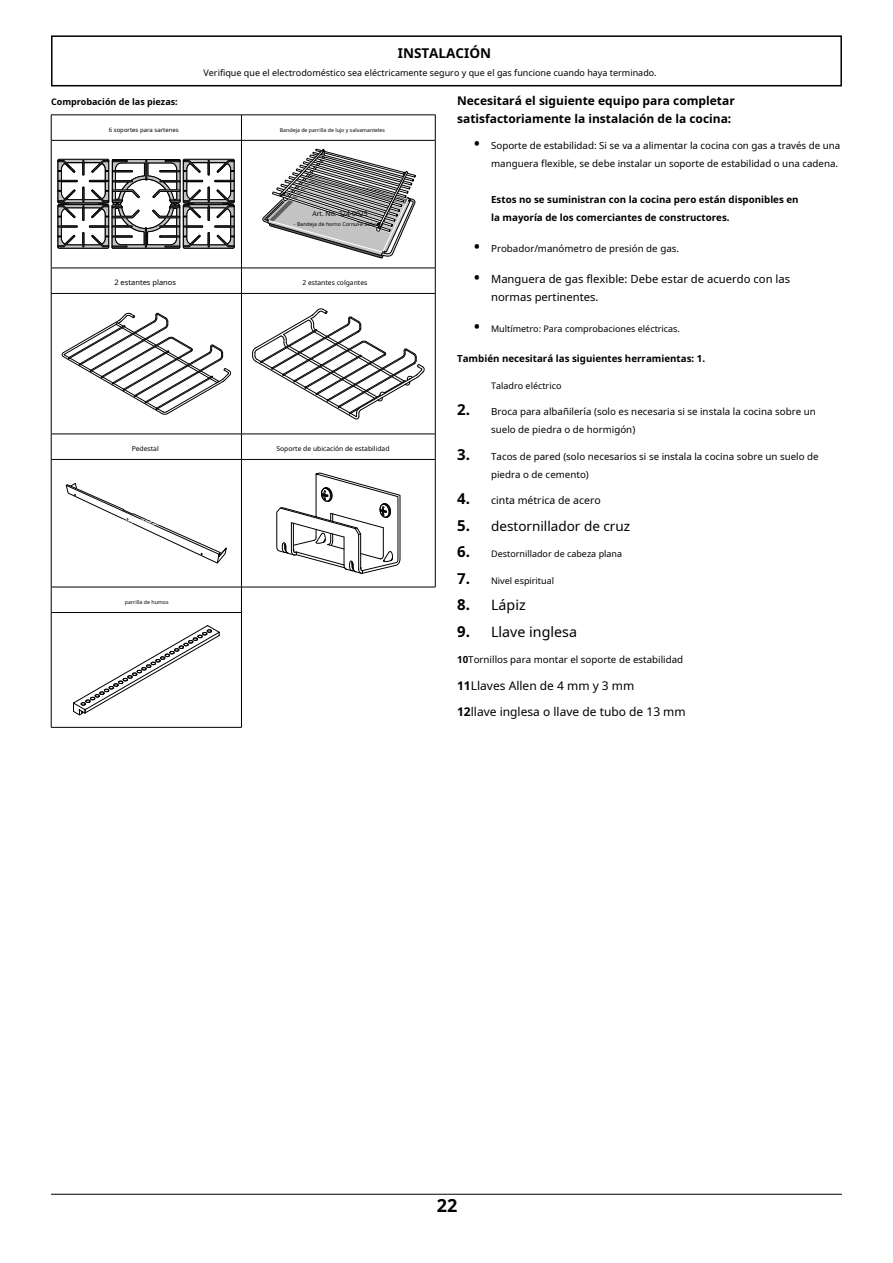
<style>
.page{position:relative;width:893px;height:1263px;background:#fff}
.page>*{position:absolute;margin:0;border:0;box-sizing:border-box;transform-origin:0 0}
.t1{font:700 18px "Noto Sans";color:#000}
.t2{font:14.25px "Noto Sans";color:#000}
.t3{font:13.5px "Noto Sans";color:#000}
.t4{font:700 13.5px "Noto Sans";color:#000}
.t5{font:700 12px/18px "Noto Sans";color:#000}
.t6{font:12px "Noto Sans";color:#000}
.t7{font:11.25px/18px "Noto Sans";color:#000}
.t8{font:10.5px "Noto Sans";color:#000}
.t9{font:9.75px/18px "Noto Sans";color:#000}
.t10{font:700 9.75px/18px "Noto Sans";color:#000}
.t11{font:9px "Noto Sans";color:#000}
.t12{font:700 9px "Noto Sans";color:#000}
.t13{font:7.5px "Noto Sans";color:#000}
.t14{font:6.75px "Noto Sans";color:#000}
.t15{font:6px "Noto Sans";color:#000}
.t16{font:5.25px "Noto Sans";color:#000}
.s1{font-weight:700;font-size:15px}
.s2{font-weight:700}
</style>
<div class="page">
<div style="left:51px;top:35px;width:791px;height:51px;border:2px solid #000"></div>
<hr style="left:51px;top:1194px;width:791px;height:1px;background:#000">
<hr style="left:51px;top:115px;width:190px;height:1px;background:#000">
<svg style="left:51px;top:115px;width:1px;height:25px"></svg>
<hr style="left:241px;top:115px;width:194px;height:1px;background:#000">
<svg style="left:241px;top:116px;width:1px;height:24px"></svg>
<svg style="left:435px;top:115px;width:1px;height:25px"></svg>
<hr style="left:51px;top:140px;width:190px;height:1px;background:#000">
<hr style="left:51px;top:141px;width:1px;height:127px;background:#000">
<hr style="left:241px;top:140px;width:194px;height:1px;background:#000">
<hr style="left:241px;top:141px;width:1px;height:127px;background:#000">
<hr style="left:435px;top:141px;width:1px;height:127px;background:#000">
<hr style="left:51px;top:268px;width:190px;height:1px;background:#000">
<svg style="left:51px;top:268px;width:1px;height:25px"></svg>
<hr style="left:241px;top:268px;width:194px;height:1px;background:#000">
<svg style="left:241px;top:268px;width:1px;height:25px"></svg>
<svg style="left:435px;top:268px;width:1px;height:25px"></svg>
<hr style="left:51px;top:293px;width:190px;height:1px;background:#000">
<hr style="left:51px;top:294px;width:1px;height:140px;background:#000">
<hr style="left:241px;top:293px;width:194px;height:1px;background:#000">
<hr style="left:241px;top:294px;width:1px;height:140px;background:#000">
<hr style="left:435px;top:294px;width:1px;height:140px;background:#000">
<hr style="left:51px;top:434px;width:190px;height:1px;background:#000">
<svg style="left:51px;top:434px;width:1px;height:25px"></svg>
<hr style="left:241px;top:434px;width:194px;height:1px;background:#000">
<svg style="left:241px;top:434px;width:1px;height:25px"></svg>
<svg style="left:435px;top:434px;width:1px;height:25px"></svg>
<hr style="left:51px;top:459px;width:190px;height:1px;background:#000">
<hr style="left:51px;top:460px;width:1px;height:127px;background:#000">
<hr style="left:241px;top:459px;width:194px;height:1px;background:#000">
<hr style="left:241px;top:460px;width:1px;height:127px;background:#000">
<hr style="left:435px;top:460px;width:1px;height:127px;background:#000">
<hr style="left:51px;top:587px;width:190px;height:1px;background:#000">
<svg style="left:51px;top:587px;width:1px;height:25px"></svg>
<hr style="left:51px;top:612px;width:191px;height:1px;background:#000">
<hr style="left:51px;top:613px;width:1px;height:114px;background:#000">
<hr style="left:51px;top:727px;width:191px;height:1px;background:#000">
<hr style="left:241px;top:587px;width:194px;height:1px;background:#000">
<svg style="left:241px;top:587px;width:1px;height:25px"></svg>
<hr style="left:241px;top:613px;width:1px;height:114px;background:#000">
<svg style="left:57px;top:158px;width:178px;height:91px"></svg>
<svg style="left:262px;top:148px;width:154px;height:111px"></svg>
<svg style="left:61px;top:313px;width:170px;height:102px"></svg>
<svg style="left:252px;top:308px;width:173px;height:112px"></svg>
<svg style="left:65px;top:483px;width:162px;height:81px"></svg>
<svg style="left:276px;top:472px;width:125px;height:102px"></svg>
<svg style="left:73px;top:625px;width:147px;height:91px"></svg>
<h3 class="t4" style="left:398px;top:43px;width:95px">INSTALACIÓN</h3>
<p class="t11" style="left:203px;top:66px;width:455px">Verifique que el electrodoméstico sea eléctricamente seguro y que el gas funcione cuando haya terminado.</p>
<p class="t12" style="left:51px;top:95px;width:128px">Comprobación de las piezas:</p>
<p class="t5" style="left:457px;top:91px;width:279px">Necesitará el siguiente equipo para completar satisfactoriamente la instalación de la cocina:</p>
<p class="t15" style="left:109px;top:126px;width:71px">6 soportes para sartenes</p>
<p class="t16" style="left:280px;top:126px;width:107px">Bandeja de parrilla de lujo y salvamanteles</p>
<p class="t9" style="left:474px;top:137px;width:368px;text-align:right"><span class="s1">•</span> Soporte de estabilidad: Si se va a alimentar la cocina con gas a través de una manguera flexible, se debe instalar un soporte de estabilidad o una cadena.</p>
<p class="t10" style="left:491px;top:191px;width:309px">Estos no se suministran con la cocina pero están disponibles en la mayoría de los comerciantes de constructores.</p>
<p class="t14" style="left:312px;top:209px;width:57px">Art. No. 324-0025</p>
<p class="t16" style="left:294px;top:221px;width:89px">- Bandeja de horno CornuFe deluxe</p>
<p class="t9" style="left:474px;top:239px;width:206px"><span class="s1">•</span> Probador/manómetro de presión de gas.</p>
<p class="t13" style="left:114px;top:277px;width:63px">2 estantes planos</p>
<p class="t14" style="left:302px;top:278px;width:66px">2 estantes colgantes</p>
<p class="t7" style="left:491px;top:269px;width:300px;text-indent:-17px"><span class="s1">•</span> Manguera de gas flexible: Debe estar de acuerdo con las normas pertinentes.</p>
<p class="t11" style="left:474px;top:322px;width:207px"><span class="s1">•</span> Multímetro: Para comprobaciones eléctricas.</p>
<p class="t10" style="left:457px;top:350px;width:250px">También necesitará las siguientes herramientas: 1.</p>
<p class="t11" style="left:491px;top:379px;width:72px">Taladro eléctrico</p>
<p class="t9" style="left:491px;top:403px;width:326px;text-indent:-34px"><span class="s1">2.</span> Broca para albañilería (solo es necesaria si se instala la cocina sobre un suelo de piedra o de hormigón)</p>
<p class="t14" style="left:132px;top:444px;width:29px">Pedestal</p>
<p class="t14" style="left:276px;top:444px;width:115px">Soporte de ubicación de estabilidad</p>
<p class="t9" style="left:491px;top:447px;width:329px;text-indent:-34px"><span class="s1">3.</span> Tacos de pared (solo necesarios si se instala la cocina sobre un suelo de piedra o de cemento)</p>
<p class="t8" style="left:457px;top:493px;width:145px"><span class="s1">4.</span> cinta métrica de acero</p>
<h3 class="t3" style="left:457px;top:516px;width:175px"><span class="s1">5.</span> destornillador de cruz</h3>
<p class="t11" style="left:457px;top:548px;width:167px"><span class="s1">6.</span> Destornillador de cabeza plana</p>
<p class="t11" style="left:457px;top:574px;width:98px"><span class="s1">7.</span> Nivel espiritual</p>
<h2 class="t2" style="left:457px;top:595px;width:70px"><span class="s1">8.</span> Lápiz</h2>
<h2 class="t2" style="left:457px;top:622px;width:121px"><span class="s1">9.</span> Llave inglesa</h2>
<p class="t9" style="left:457px;top:651px;width:228px"><span class="s2">10</span>Tornillos para montar el soporte de estabilidad</p>
<p class="t6" style="left:457px;top:677px;width:179px"><span class="s2">11</span>Llaves Allen de 4 mm y 3 mm</p>
<p class="t6" style="left:457px;top:704px;width:230px"><span class="s2">12</span>llave inglesa o llave de tubo de 13 mm</p>
<p class="t16" style="left:125px;top:599px;width:45px">parrilla de humos</p>
<h1 class="t1" style="left:437px;top:1192px;width:22px">22</h1>
</div>
